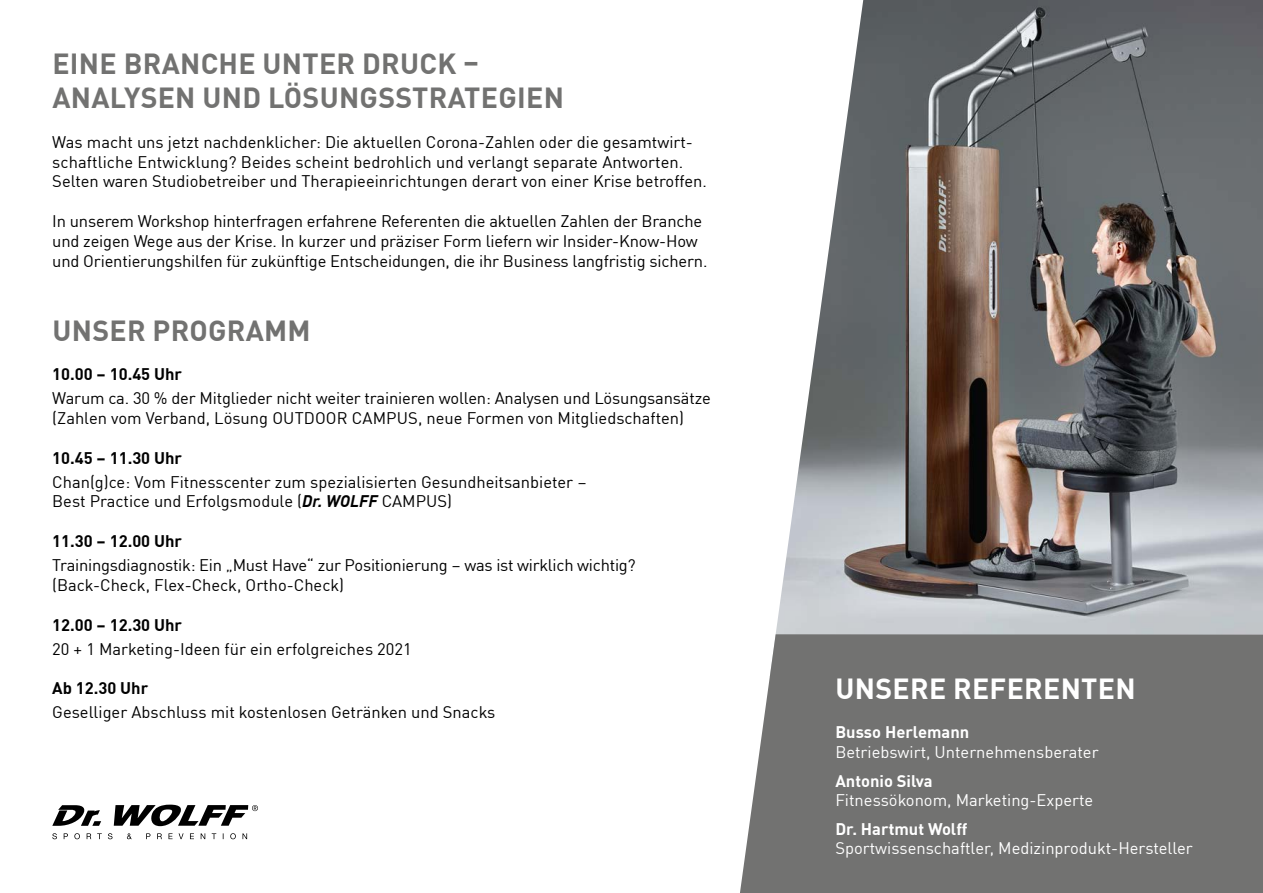
<style>
.page{position:relative;width:1263px;height:893px;background:#fff}
.page>*{position:absolute;margin:0;border:0;box-sizing:border-box;transform-origin:0 0}
.t1{font:700 28.5px/34.2px "DINOT";letter-spacing:.01em;color:#727271}
.t2{font:700 28.5px "DINOT";letter-spacing:.01em;color:#fff}
.t3{font:16.5px/19.8px "DINOT";letter-spacing:-.005em;color:#000}
.t4{font:16.5px "DINOT";color:#fff}
.t5{font:700 16.5px "DINOT";color:#000}
.t6{font:700 16.5px "DINOT";color:#fff}
.s1{font-weight:700;font-style:italic}
</style>
<div class="page">
<img style="left:775px;top:0;width:488px;height:634px">
<div style="left:740px;top:634px;width:523px;height:259px;background:#727271"></div>
<svg style="left:52px;top:805px;width:49px;height:21px"></svg>
<svg style="left:52px;top:833px;width:195px;height:6px"></svg>
<svg style="left:114px;top:805px;width:144px;height:21px"></svg>
<h1 class="t1" style="left:52px;top:44px;width:513px">EINE BRANCHE UNTER DRUCK –<br>ANALYSEN UND LÖSUNGSSTRATEGIEN</h1>
<p class="t3" style="left:52px;top:131px;width:656px">Was macht uns jetzt nachdenklicher: Die aktuellen Corona-Zahlen oder die gesamtwirt&shy;schaftliche Entwicklung? Beides scheint bedrohlich und verlangt separate Antworten.<br>Selten waren Studiobetreiber und Therapieeinrichtungen derart von einer Krise betroffen.</p>
<p class="t3" style="left:52px;top:210px;width:657px">In unserem Workshop hinterfragen erfahrene Referenten die aktuellen Zahlen der Branche und zeigen Wege aus der Krise. In kurzer und präziser Form liefern wir Insider-Know-How und Orientierungshilfen für zukünftige Entscheidungen, die ihr Business langfristig sichern.</p>
<h1 class="t1" style="left:52px;top:310px;width:260px">UNSER PROGRAMM</h1>
<p class="t5" style="left:52px;top:361px;width:131px">10.00 – 10.45 Uhr</p>
<p class="t3" style="left:52px;top:387px;width:660px">Warum ca. 30 % der Mitglieder nicht weiter trainieren wollen: Analysen und Lösungsansätze (Zahlen vom Verband, Lösung OUTDOOR CAMPUS, neue Formen von Mitgliedschaften)</p>
<p class="t5" style="left:52px;top:445px;width:131px">10.45 – 11.30 Uhr</p>
<p class="t3" style="left:52px;top:470px;width:536px">Chan(g)ce: Vom Fitnesscenter zum spezialisierten Gesundheitsanbieter –<br>Best Practice und Erfolgsmodule (<span class="s1">Dr. WOLFF</span> CAMPUS)</p>
<p class="t5" style="left:52px;top:528px;width:131px">11.30 – 12.00 Uhr</p>
<p class="t3" style="left:52px;top:554px;width:585px">Trainingsdiagnostik: Ein „Must Have“ zur Positionierung – was ist wirklich wichtig? (Back-Check, Flex-Check, Ortho-Check)</p>
<p class="t5" style="left:52px;top:612px;width:131px">12.00 – 12.30 Uhr</p>
<p class="t3" style="left:52px;top:637px;width:361px">20 + 1 Marketing-Ideen für ein erfolgreiches 2021</p>
<p class="t5" style="left:52px;top:675px;width:97px">Ab 12.30 Uhr</p>
<p class="t3" style="left:52px;top:701px;width:445px">Geselliger Abschluss mit kostenlosen Getränken und Snacks</p>
<h1 class="t2" style="left:835px;top:666px;width:302px">UNSERE REFERENTEN</h1>
<p class="t6" style="left:835px;top:720px;width:135px">Busso Herlemann</p>
<p class="t4" style="left:835px;top:740px;width:265px">Betriebswirt, Unternehmensberater</p>
<p class="t6" style="left:835px;top:768px;width:99px">Antonio Silva</p>
<p class="t4" style="left:835px;top:788px;width:259px">Fitnessökonom, Marketing-Experte</p>
<p class="t6" style="left:835px;top:816px;width:134px">Dr. Hartmut Wolff</p>
<p class="t4" style="left:835px;top:836px;width:359px">Sportwissenschaftler, Medizinprodukt-Hersteller</p>
</div>
